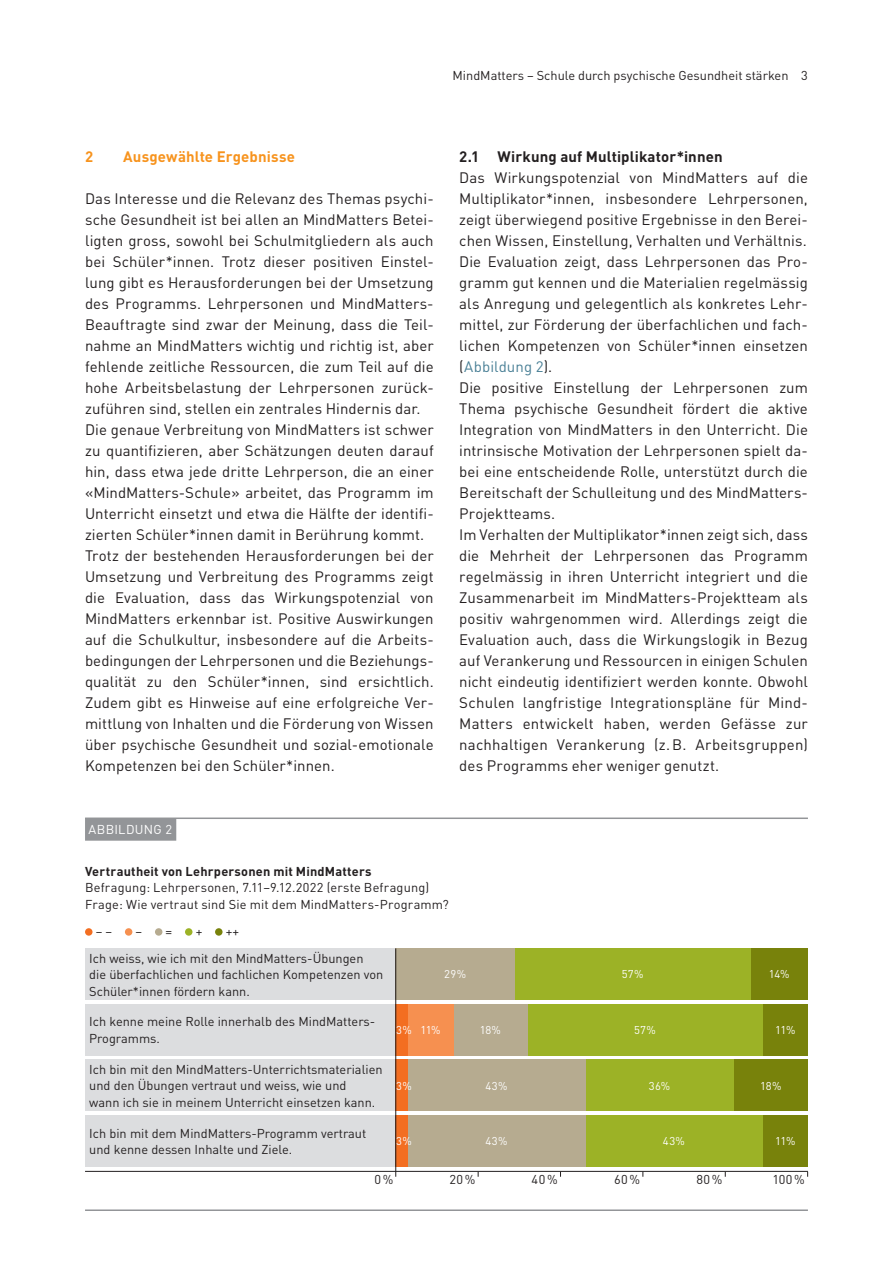
<style>
.page{position:relative;width:893px;height:1263px;background:#fff}
.page>*{position:absolute;margin:0;border:0;box-sizing:border-box;transform-origin:0 0}
.t1{font:15px/21px "DIN Pro";letter-spacing:.005em;color:#231f20}
.t2{font:700 15px "DIN Pro";letter-spacing:.005em;color:#231f20}
.t3{font:700 15px "DIN Pro";letter-spacing:.01em;color:#f7931d}
.t4{font:12.75px/16.5px "DIN Pro";color:#231f20}
.t5{font:700 12.75px "DIN Pro";letter-spacing:.015em;color:#231f20}
.t6{font:12.75px "DIN Pro";letter-spacing:.02em;color:#fff}
.t7{font:11.25px "DIN Pro";letter-spacing:.025em;color:#fff}
.s1{color:#4a8096}
</style>
<div class="page">
<hr style="left:85px;top:817px;width:723px;height:2px;background:#939598">
<div style="left:85px;top:818px;width:91px;height:23px;background:#939598"></div>
<hr style="left:85px;top:1209px;width:723px;height:2px;background:#939598">
<div style="left:85px;top:928px;width:8px;height:8px;background:#f36e21;border-radius:50%"></div>
<div style="left:125px;top:928px;width:7px;height:8px;background:#f69050;border-radius:50%"></div>
<div style="left:155px;top:928px;width:7px;height:8px;background:#b6ab90;border-radius:50%"></div>
<div style="left:185px;top:928px;width:7px;height:8px;background:#9cb226;border-radius:50%"></div>
<div style="left:215px;top:928px;width:8px;height:8px;background:#78820b;border-radius:50%"></div>
<div style="left:85px;top:948px;width:310px;height:52px;background:#dcdddf"></div>
<div style="left:85px;top:1004px;width:310px;height:51px;background:#dcdddf"></div>
<div style="left:85px;top:1060px;width:310px;height:51px;background:#dcdddf"></div>
<div style="left:85px;top:1115px;width:310px;height:52px;background:#dcdddf"></div>
<hr style="left:85px;top:1171px;width:723px;height:1px;background:#231f20">
<div style="left:734px;top:1060px;width:74px;height:51px;background:#78820b"></div>
<div style="left:585px;top:1060px;width:149px;height:51px;background:#9cb226"></div>
<div style="left:408px;top:1060px;width:177px;height:51px;background:#b6ab90"></div>
<div style="left:395px;top:1060px;width:13px;height:51px;background:#f36e21"></div>
<div style="left:750px;top:948px;width:58px;height:52px;background:#78820b"></div>
<div style="left:515px;top:948px;width:235px;height:52px;background:#9cb226"></div>
<div style="left:395px;top:948px;width:120px;height:52px;background:#b6ab90"></div>
<div style="left:763px;top:1004px;width:45px;height:51px;background:#78820b"></div>
<div style="left:527px;top:1004px;width:236px;height:51px;background:#9cb226"></div>
<div style="left:453px;top:1004px;width:74px;height:51px;background:#b6ab90"></div>
<div style="left:408px;top:1004px;width:45px;height:51px;background:#f69050"></div>
<div style="left:395px;top:1004px;width:13px;height:51px;background:#f36e21"></div>
<div style="left:763px;top:1115px;width:45px;height:52px;background:#78820b"></div>
<div style="left:585px;top:1115px;width:178px;height:52px;background:#9cb226"></div>
<div style="left:408px;top:1115px;width:177px;height:52px;background:#b6ab90"></div>
<div style="left:395px;top:1115px;width:13px;height:52px;background:#f36e21"></div>
<hr style="left:395px;top:948px;width:1px;height:229px;background:#231f20">
<p class="t4" style="left:453px;top:66px;width:357px">MindMatters – Schule durch psychische Gesundheit stärken 3</p>
<p class="t3" style="left:85px;top:146px;width:10px">2</p>
<p class="t3" style="left:123px;top:146px;width:173px">Ausgewählte Ergebnisse</p>
<p class="t1" style="left:85px;top:187px;width:350px">Das Interesse und die Relevanz des Themas psychi&shy;sche Gesundheit ist bei allen an MindMatters Betei&shy;ligten gross, sowohl bei Schulmitgliedern als auch bei Schüler*innen. Trotz dieser positiven Einstel&shy;lung gibt es Herausforderungen bei der Umsetzung des Programms. Lehrpersonen und MindMatters-Beauftragte sind zwar der Meinung, dass die Teil&shy;nahme an MindMatters wichtig und richtig ist, aber fehlende zeitliche Ressourcen, die zum Teil auf die hohe Arbeitsbelastung der Lehrpersonen zurück&shy;zuführen sind, stellen ein zentrales Hindernis dar.<br>Die genaue Verbreitung von MindMatters ist schwer zu quantifizieren, aber Schätzungen deuten darauf hin, dass etwa jede dritte Lehrperson, die an einer «MindMatters-Schule» arbeitet, das Programm im Unterricht einsetzt und etwa die Hälfte der identifi&shy;zierten Schüler*innen damit in Berührung kommt.<br>Trotz der bestehenden Herausforderungen bei der Umsetzung und Verbreitung des Programms zeigt die Evaluation, dass das Wirkungspotenzial von MindMatters erkennbar ist. Positive Auswirkungen auf die Schulkultur, insbesondere auf die Arbeits&shy;bedingungen der Lehrpersonen und die Beziehungs&shy;qualität zu den Schüler*innen, sind ersichtlich.<br>Zudem gibt es Hinweise auf eine erfolgreiche Ver&shy;mittlung von Inhalten und die Förderung von Wissen über psychische Gesundheit und sozial-emotionale Kompetenzen bei den Schüler*innen.</p>
<p class="t6" style="left:89px;top:821px;width:85px">ABBILDUNG 2</p>
<p class="t2" style="left:459px;top:146px;width:265px">2.1 Wirkung auf Multiplikator*innen</p>
<p class="t1" style="left:459px;top:166px;width:350px">Das Wirkungspotenzial von MindMatters auf die Multiplikator*innen, insbesondere Lehrpersonen, zeigt überwiegend positive Ergebnisse in den Berei&shy;chen Wissen, Einstellung, Verhalten und Verhältnis.<br>Die Evaluation zeigt, dass Lehrpersonen das Pro&shy;gramm gut kennen und die Materialien regelmässig als Anregung und gelegentlich als konkretes Lehr&shy;mittel, zur Förderung der überfachlichen und fach&shy;lichen Kompetenzen von Schüler*innen einsetzen (<span class="s1">Abbildung 2</span>).<br>Die positive Einstellung der Lehrpersonen zum Thema psychische Gesundheit fördert die aktive Integration von MindMatters in den Unterricht. Die intrinsische Motivation der Lehrpersonen spielt da&shy;bei eine entscheidende Rolle, unterstützt durch die Bereitschaft der Schulleitung und des MindMatters-Projektteams.<br>Im Verhalten der Multiplikator*innen zeigt sich, dass die Mehrheit der Lehrpersonen das Programm regelmässig in ihren Unterricht integriert und die Zusammenarbeit im MindMatters-Projektteam als positiv wahrgenommen wird. Allerdings zeigt die Evaluation auch, dass die Wirkungslogik in Bezug auf Verankerung und Ressourcen in einigen Schulen nicht eindeutig identifiziert werden konnte. Obwohl Schulen langfristige Integrationspläne für Mind-Matters entwickelt haben, werden Gefässe zur nachhaltigen Verankerung (z.B. Arbeitsgruppen) des Programms eher weniger genutzt.</p>
<p class="t5" style="left:85px;top:863px;width:288px">Vertrautheit von Lehrpersonen mit MindMatters</p>
<p class="t4" style="left:85px;top:879px;width:365px">Befragung: Lehrpersonen, 7.11–9.12.2022 (erste Befragung)<br>Frage: Wie vertraut sind Sie mit dem MindMatters-Programm?</p>
<p class="t4" style="left:89px;top:917px;width:276px;line-height:26.8px;text-indent:136px">++<br>Ich weiss, wie ich mit den MindMatters-Übungen</p>
<p class="t4" style="left:89px;top:966px;width:296px">die überfachlichen und fachlichen Kompetenzen von<br>Schüler*innen fördern kann.</p>
<p class="t4" style="left:89px;top:1013px;width:288px">Ich kenne meine Rolle innerhalb des MindMatters-<br>Programms.</p>
<p class="t4" style="left:89px;top:1060px;width:295px">Ich bin mit den MindMatters-Unterrichtsmaterialien und den Übungen vertraut und weiss, wie und<br>wann ich sie in meinem Unterricht einsetzen kann.</p>
<p class="t4" style="left:89px;top:1124px;width:279px">Ich bin mit dem MindMatters-Programm vertraut und kenne dessen Inhalte und Ziele.</p>
<p class="t4" style="left:96px;top:922px;width:18px">− −</p>
<p class="t4" style="left:136px;top:922px;width:8px">−</p>
<p class="t4" style="left:166px;top:922px;width:8px">=</p>
<p class="t4" style="left:196px;top:922px;width:8px">+</p>
<p class="t7" style="left:444px;top:967px;width:23px">29%</p>
<p class="t7" style="left:622px;top:967px;width:23px">57%</p>
<p class="t7" style="left:769px;top:967px;width:22px">14%</p>
<p class="t7" style="left:396px;top:1022px;width:17px">3%</p>
<p class="t7" style="left:420px;top:1022px;width:22px">11%</p>
<p class="t7" style="left:480px;top:1022px;width:23px">18%</p>
<p class="t7" style="left:634px;top:1022px;width:23px">57%</p>
<p class="t7" style="left:775px;top:1022px;width:22px">11%</p>
<p class="t7" style="left:396px;top:1078px;width:17px">3%</p>
<p class="t7" style="left:396px;top:1134px;width:17px">3%</p>
<p class="t7" style="left:485px;top:1078px;width:24px">43%</p>
<p class="t7" style="left:649px;top:1078px;width:23px">36%</p>
<p class="t7" style="left:760px;top:1078px;width:23px">18%</p>
<p class="t7" style="left:485px;top:1134px;width:24px">43%</p>
<p class="t7" style="left:663px;top:1134px;width:24px">43%</p>
<p class="t7" style="left:775px;top:1134px;width:22px">11%</p>
<p class="t4" style="left:375px;top:1170px;width:20px">0%</p>
<p class="t4" style="left:532px;top:1170px;width:28px">40%</p>
<p class="t4" style="left:614px;top:1170px;width:27px">60%</p>
<p class="t4" style="left:696px;top:1170px;width:27px">80%</p>
<p class="t4" style="left:772px;top:1170px;width:34px">100%</p>
<p class="t4" style="left:449px;top:1170px;width:27px">20%</p>
</div>
